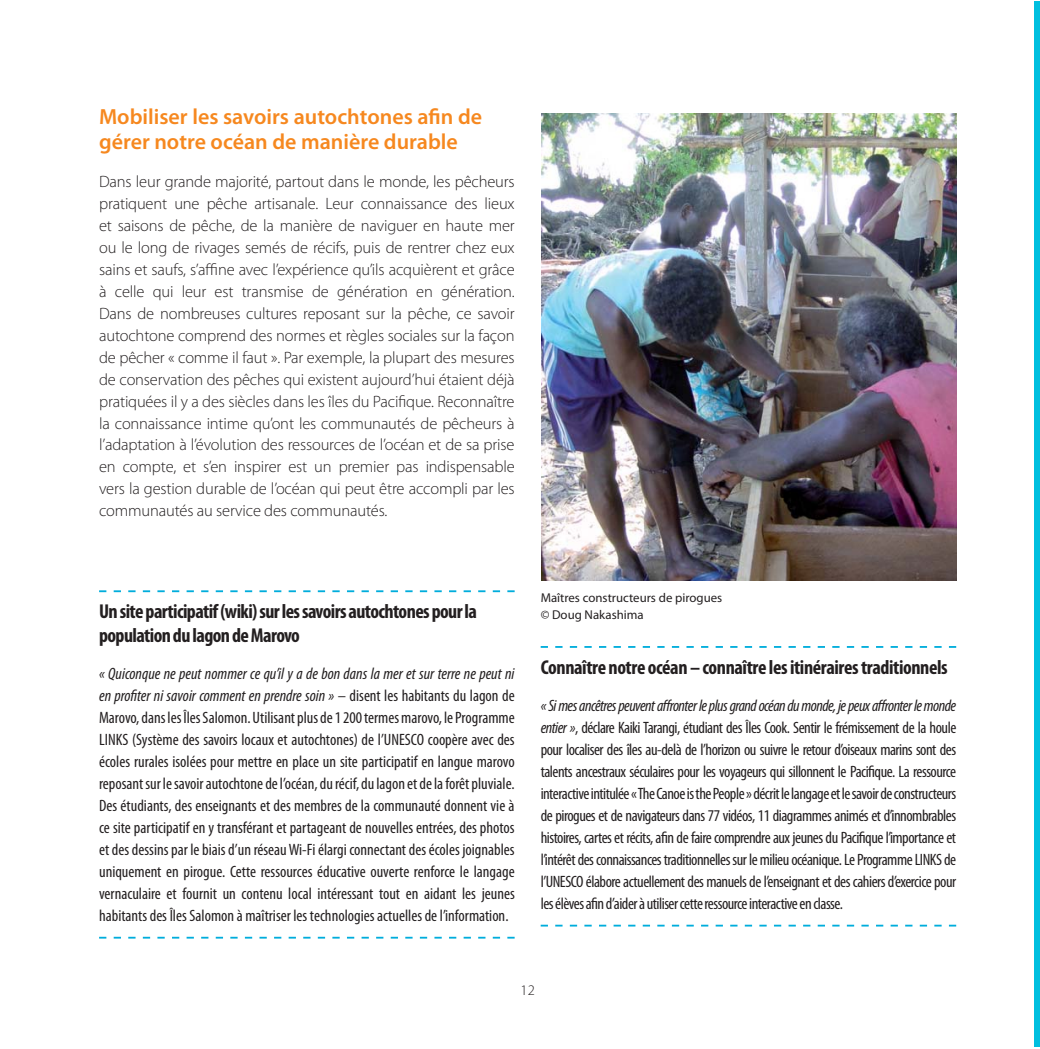
<style>
.page{position:relative;width:1040px;height:1049px;background:#fff}
.page>*{position:absolute;margin:0;border:0;box-sizing:border-box;transform-origin:0 0}
.t1{font:600 22.05px/25.7px "Myriad Pro";color:#f6881f}
.t2{font:700 condensed 20.12px/23.8px "Myriad Pro";letter-spacing:-.03em;color:#231f20}
.t3{font:condensed 16.45px/22.1px "Myriad Pro";letter-spacing:-.01em;color:#231f20;text-align:justify}
.t4{font:300 16.45px/22.1px "Myriad Pro";letter-spacing:-.01em;color:#231f20;text-align:justify}
.t5{font:300 14.7px "Myriad Pro";color:#231f20}
.t6{font:12.78px/16.4px "Myriad Pro";color:#231f20}
.s1{font-style:italic}
</style>
<div class="page">
<div style="left:1033px;top:2px;width:6px;height:1045px;background:#00bfdf"></div>
<svg style="left:99px;top:590px;width:415px;height:2px"></svg>
<svg style="left:99px;top:937px;width:415px;height:2px"></svg>
<svg style="left:540px;top:646px;width:415px;height:2px"></svg>
<svg style="left:540px;top:925px;width:415px;height:1px"></svg>
<img style="left:541px;top:114px;width:414px;height:467px">
<h1 class="t1" style="left:99px;top:105px;width:384px">Mobiliser les savoirs autochtones afin de gérer notre océan de manière durable</h1>
<p class="t4" style="left:99px;top:170px;width:417px">Dans leur grande majorité, partout dans le monde, les pêcheurs pratiquent une pêche artisanale. Leur connaissance des lieux et saisons de pêche, de la manière de naviguer en haute mer ou le long de rivages semés de récifs, puis de rentrer chez eux sains et saufs, s’affine avec l’expérience qu’ils acquièrent et grâce à celle qui leur est transmise de génération en génération.<br>Dans de nombreuses cultures reposant sur la pêche, ce savoir autochtone comprend des normes et règles sociales sur la façon de pêcher « comme il faut ». Par exemple, la plupart des mesures de conservation des pêches qui existent aujourd’hui étaient déjà pratiquées il y a des siècles dans les îles du Pacifique. Reconnaître la connaissance intime qu’ont les communautés de pêcheurs à l’adaptation à l’évolution des ressources de l’océan et de sa prise en compte, et s’en inspirer est un premier pas indispensable vers la gestion durable de l’océan qui peut être accompli par les communautés au service des communautés.</p>
<p class="t2" style="left:99px;top:601px;width:379px">Un site participatif (wiki) sur les savoirs autochtones pour la population du lagon de Marovo</p>
<p class="t3" style="left:99px;top:664px;width:417px"><span class="s1">« Quiconque ne peut nommer ce qu’il y a de bon dans la mer et sur terre ne peut ni en profiter ni savoir comment en prendre soin »</span> – disent les habitants du lagon de Marovo, dans les Îles Salomon. Utilisant plus de 1 200 termes marovo, le Programme LINKS (Système des savoirs locaux et autochtones) de l’UNESCO coopère avec des écoles rurales isolées pour mettre en place un site participatif en langue marovo reposant sur le savoir autochtone de l’océan, du récif, du lagon et de la forêt pluviale.<br>Des étudiants, des enseignants et des membres de la communauté donnent vie à ce site participatif en y transférant et partageant de nouvelles entrées, des photos et des dessins par le biais d’un réseau Wi-Fi élargi connectant des écoles joignables uniquement en pirogue. Cette ressources éducative ouverte renforce le langage vernaculaire et fournit un contenu local intéressant tout en aidant les jeunes habitants des Îles Salomon à maîtriser les technologies actuelles de l’information.</p>
<p class="t6" style="left:540px;top:590px;width:183px">Maîtres constructeurs de pirogues © Doug Nakashima</p>
<p class="t2" style="left:540px;top:657px;width:408px">Connaître notre océan – connaître les itinéraires traditionnels</p>
<p class="t3" style="left:540px;top:696px;width:417px"><span class="s1">« Si mes ancêtres peuvent affronter le plus grand océan du monde, je peux affronter le monde entier »</span>, déclare Kaiki Tarangi, étudiant des Îles Cook. Sentir le frémissement de la houle pour localiser des îles au-delà de l’horizon ou suivre le retour d’oiseaux marins sont des talents ancestraux séculaires pour les voyageurs qui sillonnent le Pacifique. La ressource interactive intitulée « The Canoe is the People » décrit le langage et le savoir de constructeurs de pirogues et de navigateurs dans 77 vidéos, 11 diagrammes animés et d’innombrables histoires, cartes et récits, afin de faire comprendre aux jeunes du Pacifique l’importance et l’intérêt des connaissances traditionnelles sur le milieu océanique. Le Programme LINKS de l’UNESCO élabore actuellement des manuels de l’enseignant et des cahiers d’exercice pour les élèves afin d’aider à utiliser cette ressource interactive en classe.</p>
<p class="t5" style="left:520px;top:981px;width:16px">12</p>
</div>
